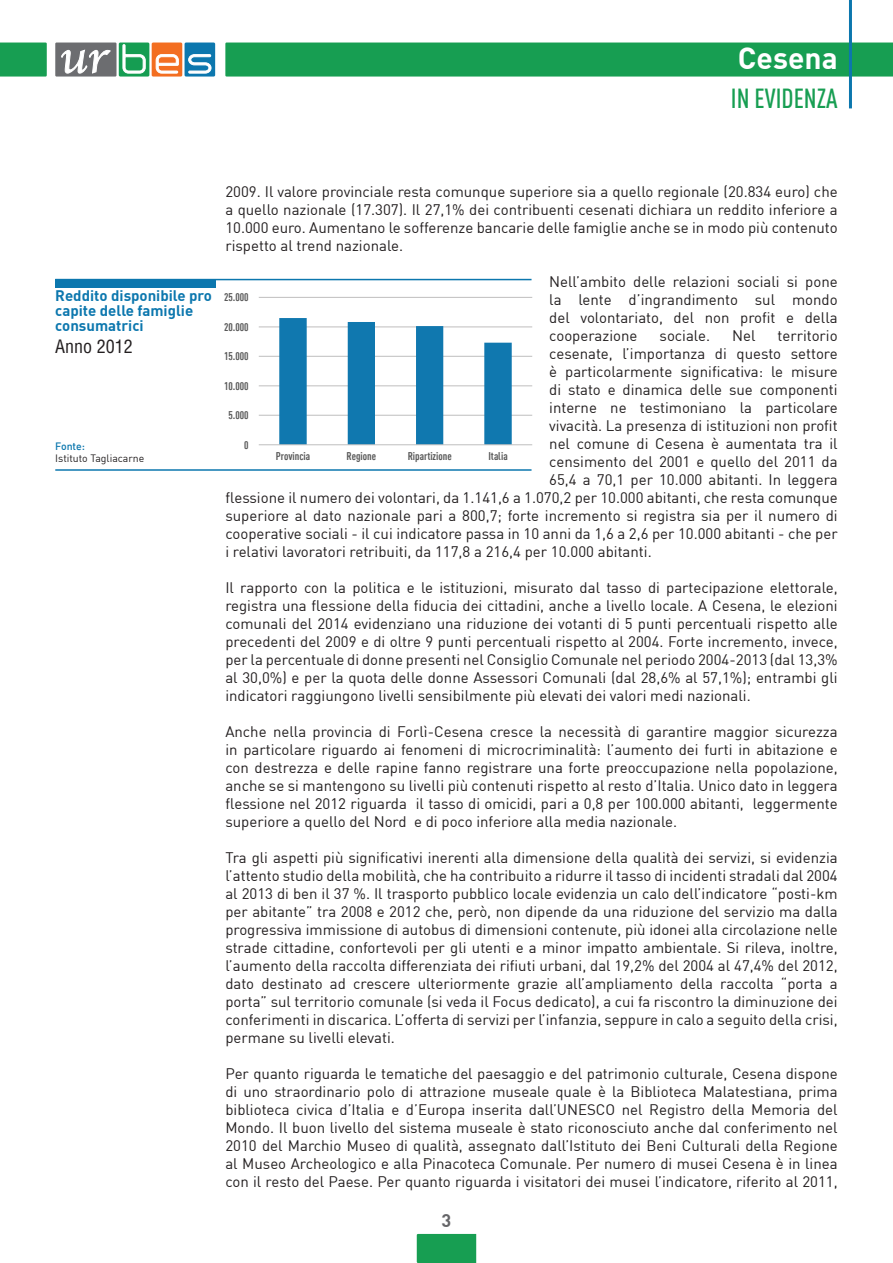
<style>
.page{position:relative;width:893px;height:1263px;background:#fff}
.page>*{position:absolute;margin:0;border:0;box-sizing:border-box;transform-origin:0 0}
.t1{font:700 30px "DIN";color:#fff}
.t2{font:500 27px "DIN Cond";color:#179e52}
.t3{font:condensed 18px "Helvetica LT Std";color:#231f20}
.t4{font:700 18px "DIN";color:#656568}
.t5{font:15px/18px "DIN";color:#231f20;text-align:justify}
.t6{font:700 15px/15px "DIN";color:#0c77ae}
.t7{font:700 10.95px "DIN Cond";color:#595959}
.t8{font:10.5px "DIN";color:#231f20}
.t9{font:500 10.5px "DIN";color:#0c77ae}
</style>
<div class="page">
<div style="left:55px;top:43px;width:62px;height:34px;background:#6c6d70"></div>
<div style="left:119px;top:43px;width:30px;height:34px;background:#159d52;border-radius:2px"></div>
<div style="left:152px;top:43px;width:30px;height:34px;background:#f36e21;border-radius:2px"></div>
<div style="left:185px;top:43px;width:30px;height:34px;background:#0c77ae;border-radius:2px"></div>
<svg style="left:123px;top:44px;width:23px;height:30px"></svg>
<svg style="left:156px;top:54px;width:23px;height:20px"></svg>
<svg style="left:188px;top:54px;width:23px;height:20px"></svg>
<svg style="left:61px;top:49px;width:50px;height:24px"></svg>
<div style="left:225px;top:43px;width:668px;height:34px;background:#179e52"></div>
<div style="left:0;top:43px;width:47px;height:34px;background:#179e52"></div>
<div style="left:417px;top:1234px;width:59px;height:29px;background:#179e52"></div>
<hr style="left:849px;top:0;width:3px;height:108px;background:#0c77ae">
<hr style="left:55px;top:469px;width:476px;height:2px;background:#0c77ae">
<hr style="left:55px;top:279px;width:476px;height:1px;background:#0c77ae">
<div style="left:55px;top:280px;width:160px;height:8px;background:#0c77ae"></div>
<hr style="left:259px;top:415px;width:273px;height:1px;background:#bfbebe">
<hr style="left:259px;top:385px;width:273px;height:1px;background:#bfbebe">
<hr style="left:259px;top:356px;width:273px;height:1px;background:#bfbebe">
<hr style="left:259px;top:326px;width:273px;height:1px;background:#bfbebe">
<hr style="left:259px;top:297px;width:273px;height:1px;background:#bfbebe">
<svg style="left:279px;top:318px;width:233px;height:126px"></svg>
<hr style="left:259px;top:444px;width:273px;height:1px;background:#bfbebe">
<h1 class="t1" style="left:738px;top:38px;width:101px">Cesena</h1>
<h2 class="t2" style="left:731px;top:82px;width:108px">IN EVIDENZA</h2>
<p class="t6" style="left:55px;top:288px;width:158px">Reddito disponibile pro capite delle famiglie consumatrici</p>
<p class="t3" style="left:55px;top:335px;width:79px">Anno 2012</p>
<p class="t9" style="left:55px;top:439px;width:31px">Fonte:</p>
<p class="t8" style="left:55px;top:451px;width:91px">Istituto Tagliacarne</p>
<p class="t5" style="left:225px;top:182px;width:614px">2009. Il valore provinciale resta comunque superiore sia a quello regionale (20.834 euro) che a quello nazionale (17.307). Il 27,1% dei contribuenti cesenati dichiara un reddito inferiore a 10.000 euro. Aumentano le sofferenze bancarie delle famiglie anche se in modo più contenuto rispetto al trend nazionale.</p>
<p class="t5" style="left:549px;top:272px;width:290px">Nell’ambito delle relazioni sociali si pone la lente d’ingrandimento sul mondo del volontariato, del non profit e della cooperazione</p>
<p class="t7" style="left:224px;top:291px;width:26px">25.000</p>
<p class="t7" style="left:224px;top:320px;width:26px">20.000</p>
<p class="t5" style="left:660px;top:326px;width:52px">sociale.</p>
<p class="t5" style="left:732px;top:326px;width:25px">Nel</p>
<p class="t5" style="left:778px;top:326px;width:62px">territorio</p>
<p class="t5" style="left:549px;top:344px;width:290px">cesenate, l’importanza di questo settore</p>
<p class="t5" style="left:549px;top:362px;width:290px">è particolarmente significativa: le misure</p>
<p class="t5" style="left:549px;top:380px;width:290px">di stato e dinamica delle sue componenti</p>
<p class="t5" style="left:549px;top:398px;width:290px">interne ne testimoniano la particolare</p>
<p class="t5" style="left:549px;top:416px;width:290px">vivacità. La presenza di istituzioni non profit</p>
<p class="t5" style="left:549px;top:434px;width:290px">nel comune di Cesena è aumentata tra il</p>
<p class="t5" style="left:549px;top:452px;width:290px">censimento del 2001 e quello del 2011 da</p>
<p class="t5" style="left:549px;top:470px;width:290px">65,4 a 70,1 per 10.000 abitanti. In leggera</p>
<p class="t5" style="left:225px;top:488px;width:614px">flessione il numero dei volontari, da 1.141,6 a 1.070,2 per 10.000 abitanti, che resta comunque</p>
<p class="t5" style="left:225px;top:506px;width:614px">superiore al dato nazionale pari a 800,7; forte incremento si registra sia per il numero di</p>
<p class="t5" style="left:225px;top:524px;width:614px">cooperative sociali - il cui indicatore passa in 10 anni da 1,6 a 2,6 per 10.000 abitanti - che per</p>
<p class="t5" style="left:225px;top:542px;width:428px">i relativi lavoratori retribuiti, da 117,8 a 216,4 per 10.000 abitanti.</p>
<p class="t5" style="left:225px;top:578px;width:614px">Il rapporto con la politica e le istituzioni, misurato dal tasso di partecipazione elettorale, registra una flessione della fiducia dei cittadini, anche a livello locale. A Cesena, le elezioni comunali del 2014 evidenziano una riduzione dei votanti di 5 punti percentuali rispetto alle precedenti del 2009 e di oltre 9 punti percentuali rispetto al 2004. Forte incremento, invece, per la percentuale di donne presenti nel Consiglio Comunale nel periodo 2004-2013 (dal 13,3% al 30,0%) e per la quota delle donne Assessori Comunali (dal 28,6% al 57,1%); entrambi gli indicatori raggiungono livelli sensibilmente più elevati dei valori medi nazionali.</p>
<p class="t5" style="left:225px;top:722px;width:614px">Anche nella provincia di Forlì-Cesena cresce la necessità di garantire maggior sicurezza in particolare riguardo ai fenomeni di microcriminalità: l’aumento dei furti in abitazione e con destrezza e delle rapine fanno registrare una forte preoccupazione nella popolazione, anche se si mantengono su livelli più contenuti rispetto al resto d’Italia. Unico dato in leggera flessione nel 2012 riguarda il tasso di omicidi, pari a 0,8 per 100.000 abitanti, leggermente superiore a quello del Nord e di poco inferiore alla media nazionale.</p>
<p class="t5" style="left:225px;top:848px;width:614px">Tra gli aspetti più significativi inerenti alla dimensione della qualità dei servizi, si evidenzia l’attento studio della mobilità, che ha contribuito a ridurre il tasso di incidenti stradali dal 2004 al 2013 di ben il 37 %. Il trasporto pubblico locale evidenzia un calo dell’indicatore “posti-km per abitante” tra 2008 e 2012 che, però, non dipende da una riduzione del servizio ma dalla progressiva immissione di autobus di dimensioni contenute, più idonei alla circolazione nelle strade cittadine, confortevoli per gli utenti e a minor impatto ambientale. Si rileva, inoltre, l’aumento della raccolta differenziata dei rifiuti urbani, dal 19,2% del 2004 al 47,4% del 2012, dato destinato ad crescere ulteriormente grazie all’ampliamento della raccolta “porta a porta” sul territorio comunale (si veda il Focus dedicato), a cui fa riscontro la diminuzione dei conferimenti in discarica. L’offerta di servizi per l’infanzia, seppure in calo a seguito della crisi, permane su livelli elevati.</p>
<p class="t5" style="left:225px;top:1064px;width:614px">Per quanto riguarda le tematiche del paesaggio e del patrimonio culturale, Cesena dispone di uno straordinario polo di attrazione museale quale è la Biblioteca Malatestiana, prima biblioteca civica d’Italia e d’Europa inserita dall’UNESCO nel Registro della Memoria del Mondo. Il buon livello del sistema museale è stato riconosciuto anche dal conferimento nel 2010 del Marchio Museo di qualità, assegnato dall’Istituto dei Beni Culturali della Regione al Museo Archeologico e alla Pinacoteca Comunale. Per numero di musei Cesena è in linea con il resto del Paese. Per quanto riguarda i visitatori dei musei l’indicatore, riferito al 2011,</p>
<p class="t7" style="left:224px;top:350px;width:26px">15.000</p>
<p class="t7" style="left:224px;top:379px;width:26px">10.000</p>
<p class="t7" style="left:228px;top:409px;width:22px">5.000</p>
<p class="t7" style="left:244px;top:438px;width:6px">0</p>
<p class="t7" style="left:276px;top:449px;width:36px">Provincia</p>
<p class="t7" style="left:347px;top:449px;width:31px">Regione</p>
<p class="t7" style="left:408px;top:449px;width:46px">Ripartizione</p>
<p class="t7" style="left:488px;top:449px;width:21px">Italia</p>
<p class="t4" style="left:442px;top:1209px;width:11px">3</p>
</div>
